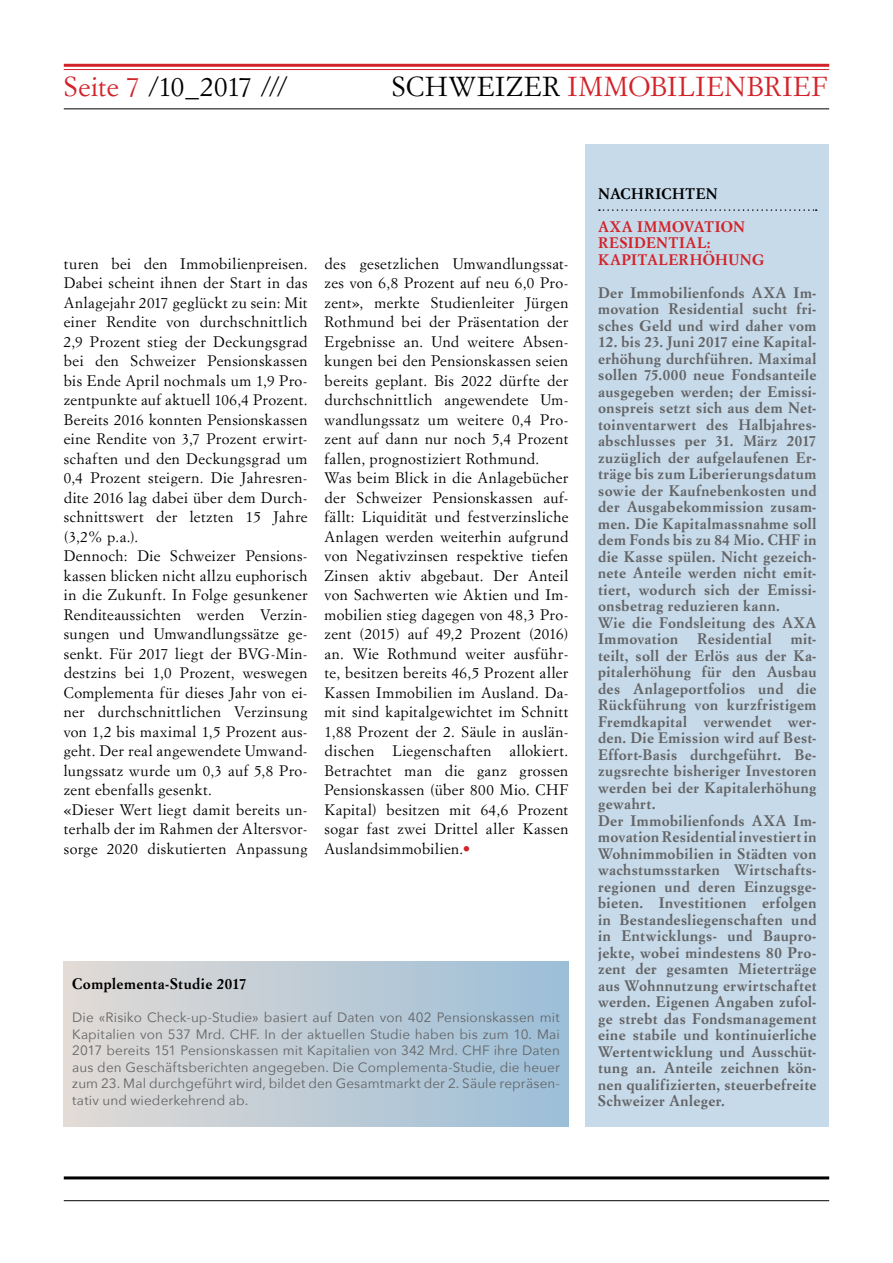
<style>
.page{position:relative;width:893px;height:1263px;background:#fff}
.page>*{position:absolute;margin:0;border:0;box-sizing:border-box;transform-origin:0 0}
.t1{font:27px "Simoncini Garamond Std";letter-spacing:.03em;color:#d2232a}
.t2{font:27px "Simoncini Garamond Std";letter-spacing:.005em;color:#000}
.t3{font:15px/19.5px "Simoncini Garamond Std";letter-spacing:.03em;color:#000}
.t4{font:700 15px/16.5px "Simoncini Garamond Std";letter-spacing:.03em;color:#636466}
.t5{font:700 15px/16.5px "Simoncini Garamond Std";letter-spacing:.03em;color:#d2232a}
.t6{font:700 15px "Simoncini Garamond Std";letter-spacing:.03em;color:#000}
.t7{font:13.5px/16.5px "Avenir Next";letter-spacing:.01em;color:#636466;text-align:justify}
.s1{color:#d2232a}
.s2{color:#000}
.s3{font-family:"Avenir Next";font-weight:700;color:#d2232a}
</style>
<div class="page">
<hr style="left:64px;top:1176px;width:765px;height:3px;background:#000">
<hr style="left:64px;top:1200px;width:765px;height:1px;background:#000">
<hr style="left:64px;top:64px;width:765px;height:3px;background:#d2232a">
<hr style="left:64px;top:69px;width:765px;height:1px;background:#d2232a">
<hr style="left:64px;top:108px;width:765px;height:1px;background:#000">
<div style="left:64px;top:961px;width:504px;height:166px;background:linear-gradient(to right,#e1dad5,#9cbed8)"></div>
<div style="left:585px;top:145px;width:244px;height:982px;background:#c7dae9"></div>
<svg style="left:599px;top:209px;width:218px;height:2px"></svg>
<h1 class="t2" style="left:64px;top:70px;width:226px"><span class="s1">Seite 7</span> /10_2017 ///</h1>
<h1 class="t1" style="left:392px;top:70px;width:437px"><span class="s2">SCHWEIZER</span> IMMOBILIENBRIEF</h1>
<p class="t3" style="left:64px;top:253px;width:245px">turen bei den Immobilienpreisen.<br>Dabei scheint ihnen der Start in das Anlagejahr 2017 geglückt zu sein: Mit einer Rendite von durchschnittlich 2,9 Prozent stieg der Deckungsgrad bei den Schweizer Pensionskassen bis Ende April nochmals um 1,9 Pro&shy;zentpunkte auf aktuell 106,4 Prozent.<br>Bereits 2016 konnten Pensionskassen eine Rendite von 3,7 Prozent erwirt&shy;schaften und den Deckungsgrad um 0,4 Prozent steigern. Die Jahresren&shy;dite 2016 lag dabei über dem Durch&shy;schnittswert der letzten 15 Jahre (3,2% p.a.).<br>Dennoch: Die Schweizer Pensions&shy;kassen blicken nicht allzu euphorisch in die Zukunft. In Folge gesunkener Renditeaussichten werden Verzin&shy;sungen und Umwandlungssätze ge&shy;senkt. Für 2017 liegt der BVG-Min&shy;destzins bei 1,0 Prozent, weswegen Complementa für dieses Jahr von ei&shy;ner durchschnittlichen Verzinsung von 1,2 bis maximal 1,5 Prozent aus&shy;geht. Der real angewendete Umwand&shy;lungssatz wurde um 0,3 auf 5,8 Pro&shy;zent ebenfalls gesenkt.<br>«Dieser Wert liegt damit bereits un&shy;terhalb der im Rahmen der Altersvor&shy;sorge 2020 diskutierten Anpassung</p>
<p class="t3" style="left:325px;top:253px;width:245px">des gesetzlichen Umwandlungssat&shy;zes von 6,8 Prozent auf neu 6,0 Pro&shy;zent», merkte Studienleiter Jürgen Rothmund bei der Präsentation der Ergebnisse an. Und weitere Absen&shy;kungen bei den Pensionskassen seien bereits geplant. Bis 2022 dürfte der durchschnittlich angewendete Um&shy;wandlungssatz um weitere 0,4 Pro&shy;zent auf dann nur noch 5,4 Prozent fallen, prognostiziert Rothmund.<br>Was beim Blick in die Anlagebücher der Schweizer Pensionskassen auf&shy;fällt: Liquidität und festverzinsliche Anlagen werden weiterhin aufgrund von Negativzinsen respektive tiefen Zinsen aktiv abgebaut. Der Anteil von Sachwerten wie Aktien und Im&shy;mobilien stieg dagegen von 48,3 Pro&shy;zent (2015) auf 49,2 Prozent (2016) an. Wie Rothmund weiter ausführ&shy;te, besitzen bereits 46,5 Prozent aller Kassen Immobilien im Ausland. Da&shy;mit sind kapitalgewichtet im Schnitt 1,88 Prozent der 2. Säule in auslän&shy;dischen Liegenschaften allokiert.<br>Betrachtet man die ganz grossen Pensionskassen (über 800 Mio. CHF Kapital) besitzen mit 64,6 Prozent sogar fast zwei Drittel aller Kassen Auslandsimmobilien.<span class="s3">•</span></p>
<p class="t6" style="left:72px;top:975px;width:176px">Complementa-Studie 2017</p>
<p class="t7" style="left:72px;top:1009px;width:489px">Die «Risiko Check-up-Studie» basiert auf Daten von 402 Pensionskassen mit Kapitalien von 537 Mrd. CHF. In der aktuellen Studie haben bis zum 10. Mai 2017 bereits 151 Pensionskassen mit Kapitalien von 342 Mrd. CHF ihre Daten aus den Geschäftsberichten angegeben. Die Complementa-Studie, die heuer zum 23. Mal durchgeführt wird, bildet den Gesamtmarkt der 2. Säule repräsen&shy;tativ und wiederkehrend ab.</p>
<p class="t6" style="left:598px;top:184px;width:121px">NACHRICHTEN</p>
<p class="t5" style="left:598px;top:219px;width:168px">AXA IMMOVATION<br>RESIDENTIAL:<br>KAPITALERHÖHUNG</p>
<p class="t4" style="left:598px;top:285px;width:220px;text-align:justify">Der Immobilienfonds AXA Im&shy;movation Residential sucht fri&shy;sches Geld und wird daher vom</p>
<p class="t4" style="left:598px;top:334px;width:220px">12. bis 23. Juni 2017 eine Kapital&shy;erhöhung durchführen. Maximal sollen 75.000 neue Fondsanteile ausgegeben werden; der Emissi&shy;onspreis setzt sich aus dem Net&shy;toinventarwert des Halbjahres&shy;abschlusses per 31. März 2017 zuzüglich der aufgelaufenen Er&shy;träge bis zum Liberierungsdatum sowie der Kaufnebenkosten und der Ausgabekommission zusam&shy;men. Die Kapitalmassnahme soll dem Fonds bis zu 84 Mio. CHF in die Kasse spülen. Nicht gezeich&shy;nete Anteile werden nicht emit&shy;tiert, wodurch sich der Emissi&shy;onsbetrag reduzieren kann.<br>Wie die Fondsleitung des AXA<br>Immovation</p>
<p class="t4" style="left:697px;top:631px;width:76px">Residential</p>
<p class="t4" style="left:598px;top:631px;width:220px;text-indent:193px">mit&shy;teilt, soll der Erlös aus der Ka&shy;pitalerhöhung für den Ausbau des Anlageportfolios und die<br>Rückführung von kurzfristigem<br>Fremdkapital verwendet wer&shy;den. Die Emission wird auf Best-<br>Effort-Basis durchgeführt. Be&shy;zugsrechte bisheriger Investoren werden bei der Kapitalerhöhung gewahrt.<br>Der Immobilienfonds AXA Im&shy;movation Residential investiert in<br>Wohnimmobilien in Städten von wachstumsstarken Wirtschafts&shy;regionen und deren Einzugsge&shy;bieten. Investitionen erfolgen in Bestandesliegenschaften und in Entwicklungs- und Baupro&shy;jekte, wobei mindestens 80 Pro&shy;zent der gesamten Mieterträge aus Wohnnutzung erwirtschaftet werden. Eigenen Angaben zufol&shy;ge strebt das Fondsmanagement eine stabile und kontinuierliche<br>Wertentwicklung und Ausschüt&shy;tung an. Anteile zeichnen kön&shy;nen qualifizierten, steuerbefreite<br>Schweizer Anleger.</p>
</div>
